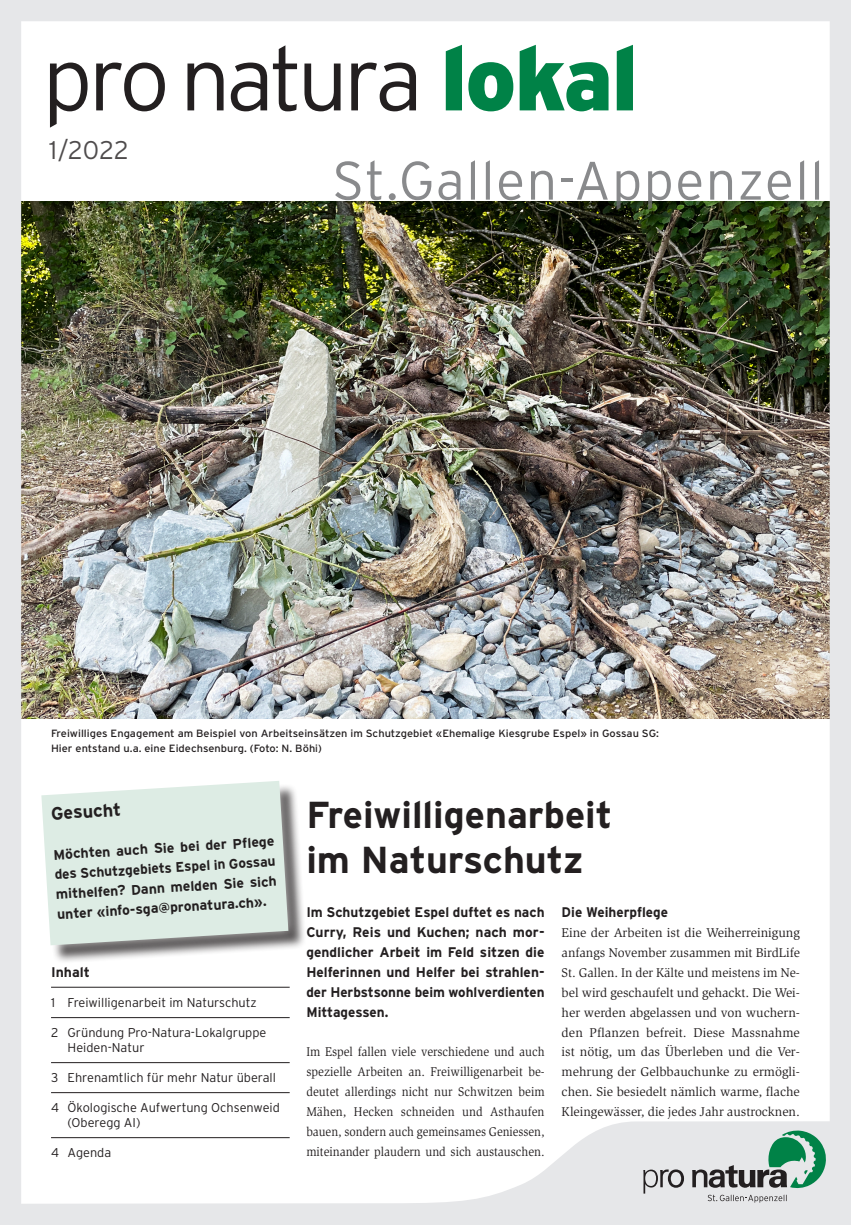
<style>
.page{position:relative;width:851px;height:1225px;background:#fff}
.page>*{position:absolute;margin:0;border:0;box-sizing:border-box;transform-origin:0 0}
.t1{font:300 54px "Interstate";letter-spacing:.025em;color:#6c6d70}
._01_Haupttitel{font:700 37.5px "Interstate";color:#231f20}
.t2{font:300 25.5px "Interstate";color:#231f20}
._01_Titel_klein{font:700 18px "Interstate";color:#231f20}
._02_Lead{font:700 13.95px/19.8px "Interstate";color:#231f20;text-align:justify}
._03_Grundtext{font:700 13.95px "Interstate";color:#231f20}
._04_Zwischentitel{font:700 13.95px "Interstate";color:#231f20}
._03_Grundtext-2{font:13.05px/19.8px "Slimbach Std";color:#231f20;text-align:justify}
._03_Grundtext-3{font:13.05px/19.8px "Slimbach Std";color:#231f20;text-align:justify;scale:.92 1}
._04_Zwischentitel-2{font:300 12.75px/15px "Interstate";color:#231f20}
._05_Bildlegende{font:10.5px "Interstate";color:#231f20;scale:1.05 1}
</style>
<div class="page">
<img style="left:0;top:0;width:850px;height:1225px">
<svg style="left:707px;top:1194px;width:79px;height:8px"></svg>
<svg style="left:643px;top:1169px;width:41px;height:24px"></svg>
<svg style="left:692px;top:1130px;width:133px;height:58px;background:#9cb7ac"></svg>
<svg style="left:445px;top:45px;width:188px;height:66px"></svg>
<svg style="left:50px;top:45px;width:366px;height:83px"></svg>
<hr style="left:51px;top:987px;width:238px;height:1px;background:#231f20">
<hr style="left:51px;top:1017px;width:238px;height:1px;background:#231f20">
<hr style="left:51px;top:1062px;width:238px;height:1px;background:#231f20">
<hr style="left:51px;top:1092px;width:238px;height:1px;background:#231f20">
<hr style="left:51px;top:1137px;width:238px;height:1px;background:#231f20">
<div style="left:44px;top:783px;width:263px;height:180px;background:#231f20;opacity:.75"></div>
<svg style="left:31px;top:770px;width:267px;height:185px"></svg>
<svg style="left:41px;top:781px;width:247px;height:164px;background:#d9e6df"></svg>
<h3 class="t2" style="left:49px;top:135px;width:81px">1/2022</h3>
<h1 class="t1" style="left:332px;top:148px;width:493px">St.Gallen-Appenzell</h1>
<p class="_05_Bildlegende" style="left:51px;top:727px;width:580px">Freiwilliges Engagement am Beispiel von Arbeitseinsätzen im Schutzgebiet «Ehemalige Kiesgrube Espel» in Gossau SG:</p>
<p class="_05_Bildlegende" style="left:51px;top:742px;width:259px">Hier entstand u.a. eine Eidechsenburg. (Foto: N. Böhi)</p>
<p class="_01_Titel_klein" style="left:50px;top:803px;width:72px;rotate:-4deg">Gesucht</p>
<p class="_02_Lead" style="left:52px;top:845px;width:223px;rotate:-4deg">Möchten auch Sie bei der Pflege des Schutzgebiets Espel in Gossau mithelfen? Dann melden Sie sich unter «info-sga@pronatura.ch».</p>
<p class="_04_Zwischentitel" style="left:51px;top:963px;width:40px">Inhalt</p>
<p class="_04_Zwischentitel-2" style="left:51px;top:994px;width:207px">1 Freiwilligenarbeit im Naturschutz</p>
<p class="_04_Zwischentitel-2" style="left:68px;top:1024px;width:200px;text-indent:-16px">2 Gründung Pro-Natura-Lokalgruppe<br>Heiden-Natur</p>
<p class="_04_Zwischentitel-2" style="left:51px;top:1069px;width:226px">3 Ehrenamtlich für mehr Natur überall</p>
<p class="_04_Zwischentitel-2" style="left:68px;top:1099px;width:214px;text-indent:-16px">4 Ökologische Aufwertung Ochsenweid (Oberegg AI)</p>
<p class="_04_Zwischentitel-2" style="left:51px;top:1144px;width:62px">4 Agenda</p>
<p class="_01_Haupttitel" style="left:306px;top:792px;width:307px">Freiwilligenarbeit</p>
<p class="_01_Haupttitel" style="left:306px;top:837px;width:279px">im Naturschutz</p>
<p class="_02_Lead" style="left:306px;top:902px;width:240px">Im Schutzgebiet Espel duftet es nach Curry, Reis und Kuchen; nach mor&shy;gendlicher Arbeit im Feld sitzen die Helferinnen und Helfer bei strahlen&shy;der Herbstsonne beim wohlverdienten Mittagessen.</p>
<p class="_03_Grundtext-3" style="left:306px;top:1042px;width:260px">Im Espel fallen viele verschiedene und auch spezielle Arbeiten an. Freiwilligenarbeit be&shy;deutet allerdings nicht nur Schwitzen beim Mähen, Hecken schneiden und Asthaufen bauen, sondern auch gemeinsames Geniessen, miteinander plaudern und sich austauschen.</p>
<p class="_03_Grundtext" style="left:561px;top:904px;width:108px">Die Weiherpflege</p>
<p class="_03_Grundtext-2" style="left:561px;top:923px;width:240px">Eine der Arbeiten ist die Weiherreinigung anfangs November zusammen mit BirdLife St. Gallen. In der Kälte und meistens im Ne&shy;bel wird geschaufelt und gehackt. Die Wei&shy;her werden abgelassen und von wuchern&shy;den Pflanzen befreit. Diese Massnahme ist nötig, um das Überleben und die Ver&shy;mehrung der Gelbbauchunke zu ermögli&shy;chen. Sie besiedelt nämlich warme, flache Kleingewässer, die jedes Jahr austrocknen.</p>
</div>
